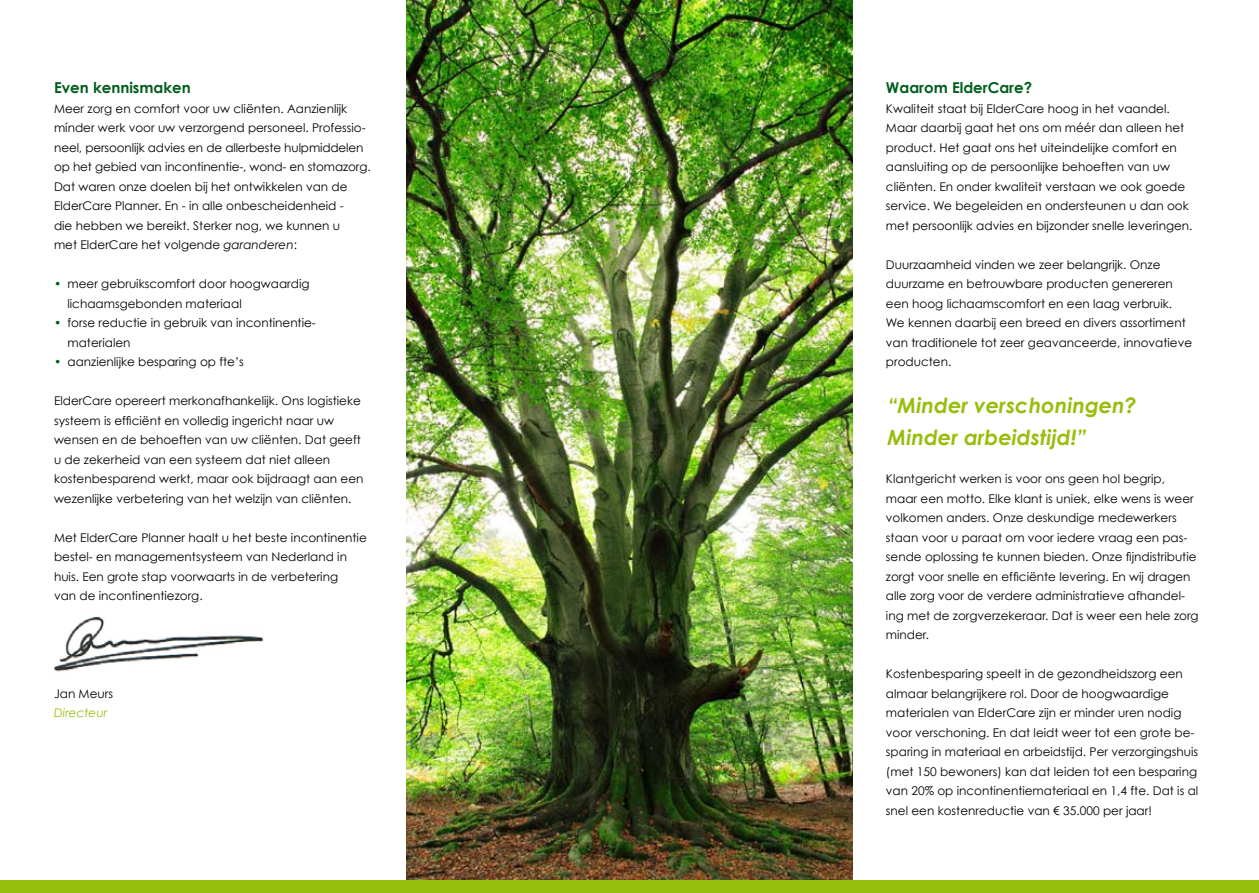
<style>
.page{position:relative;width:1259px;height:893px;background:#fff}
.page>*{position:absolute;margin:0;border:0;box-sizing:border-box;transform-origin:0 0}
.t1{font:italic 700 21px/31.5px "Century Gothic";color:#97be0d}
.t2{font:700 15px "Century Gothic";color:#005e1d}
.t3{font:12px/19.5px "Century Gothic";color:#000}
.t4{font:italic 12px "Century Gothic";color:#97be0d}
.s1{font-style:italic}
.s2{color:#005e1d}
</style>
<div class="page">
<img style="left:54px;top:616px;width:210px;height:56px">
<img style="left:406px;top:0;width:447px;height:880px">
<div style="left:0;top:880px;width:1259px;height:13px;background:#97be0d"></div>
<p class="t2" style="left:54px;top:78px;width:138px">Even kennismaken</p>
<p class="t3" style="left:54px;top:98px;width:318px">Meer zorg en comfort voor uw cliënten. Aanzienlijk mínder werk voor uw verzorgend personeel. Professio&shy;neel, persoonlijk advies en de allerbeste hulpmiddelen op het gebied van incontinentie-, wond- en stomazorg.<br>Dat waren onze doelen bij het ontwikkelen van de ElderCare Planner. En - in alle onbescheidenheid -<br>die hebben we bereikt. Sterker nog, we kunnen u<br>met ElderCare het volgende <span class="s1">garanderen</span>:</p>
<p class="t3" style="left:68px;top:274px;width:243px;text-indent:-14px"><span class="s2">•</span> meer gebruikscomfort door hoogwaardig lichaamsgebonden materiaal</p>
<p class="t3" style="left:68px;top:313px;width:250px;text-indent:-14px"><span class="s2">•</span> forse reductie in gebruik van incontinentie&shy;materialen</p>
<p class="t3" style="left:54px;top:352px;width:191px"><span class="s2">•</span> aanzienlijke besparing op fte’s</p>
<p class="t3" style="left:54px;top:391px;width:311px">ElderCare opereert merkonafhankelijk. Ons logistieke systeem is efficiënt en volledig ingericht naar uw wensen en de behoeften van uw cliënten. Dat geeft u de zekerheid van een systeem dat niet alleen kostenbesparend werkt, maar ook bijdraagt aan een wezenlijke verbetering van het welzijn van cliënten.</p>
<p class="t3" style="left:54px;top:527px;width:314px">Met ElderCare Planner haalt u het beste incontinentie bestel- en managementsysteem van Nederland in huis. Een grote stap voorwaarts in de verbetering<br>van de incontinentiezorg.</p>
<p class="t3" style="left:54px;top:683px;width:61px">Jan Meurs</p>
<p class="t4" style="left:54px;top:705px;width:55px">Directeur</p>
<p class="t2" style="left:886px;top:78px;width:148px">Waarom ElderCare?</p>
<p class="t3" style="left:886px;top:98px;width:308px">Kwaliteit staat bij ElderCare hoog in het vaandel.<br>Maar daarbij gaat het ons om méér dan alleen het product. Het gaat ons het uiteindelijke comfort en aansluiting op de persoonlijke behoeften van uw cliënten. En onder kwaliteit verstaan we ook goede service. We begeleiden en ondersteunen u dan ook met persoonlijk advies en bijzonder snelle leveringen.</p>
<p class="t3" style="left:886px;top:254px;width:308px">Duurzaamheid vinden we zeer belangrijk. Onze duurzame en betrouwbare producten genereren een hoog lichaamscomfort en een laag verbruik.<br>We kennen daarbij een breed en divers assortiment van traditionele tot zeer geavanceerde, innovatieve producten.</p>
<h1 class="t1" style="left:887px;top:389px;width:251px">“Minder verschoningen?<br>Minder arbeidstijd!”</h1>
<p class="t3" style="left:886px;top:469px;width:314px">Klantgericht werken is voor ons geen hol begrip, maar een motto. Elke klant is uniek, elke wens is weer volkomen anders. Onze deskundige medewerkers staan voor u paraat om voor iedere vraag een pas&shy;sende oplossing te kunnen bieden. Onze fijndistributie zorgt voor snelle en efficiënte levering. En wij dragen alle zorg voor de verdere administratieve afhandel&shy;ing met de zorgverzekeraar. Dat is weer een hele zorg minder.</p>
<p class="t3" style="left:886px;top:664px;width:314px">Kostenbesparing speelt in de gezondheidszorg een almaar belangrijkere rol. Door de hoogwaardige materialen van ElderCare zijn er minder uren nodig voor verschoning. En dat leidt weer tot een grote be&shy;sparing in materiaal en arbeidstijd. Per verzorgingshuis (met 150 bewoners) kan dat leiden tot een besparing van 20% op incontinentiemateriaal en 1,4 fte. Dat is al snel een kostenreductie van € 35.000 per jaar!</p>
</div>
